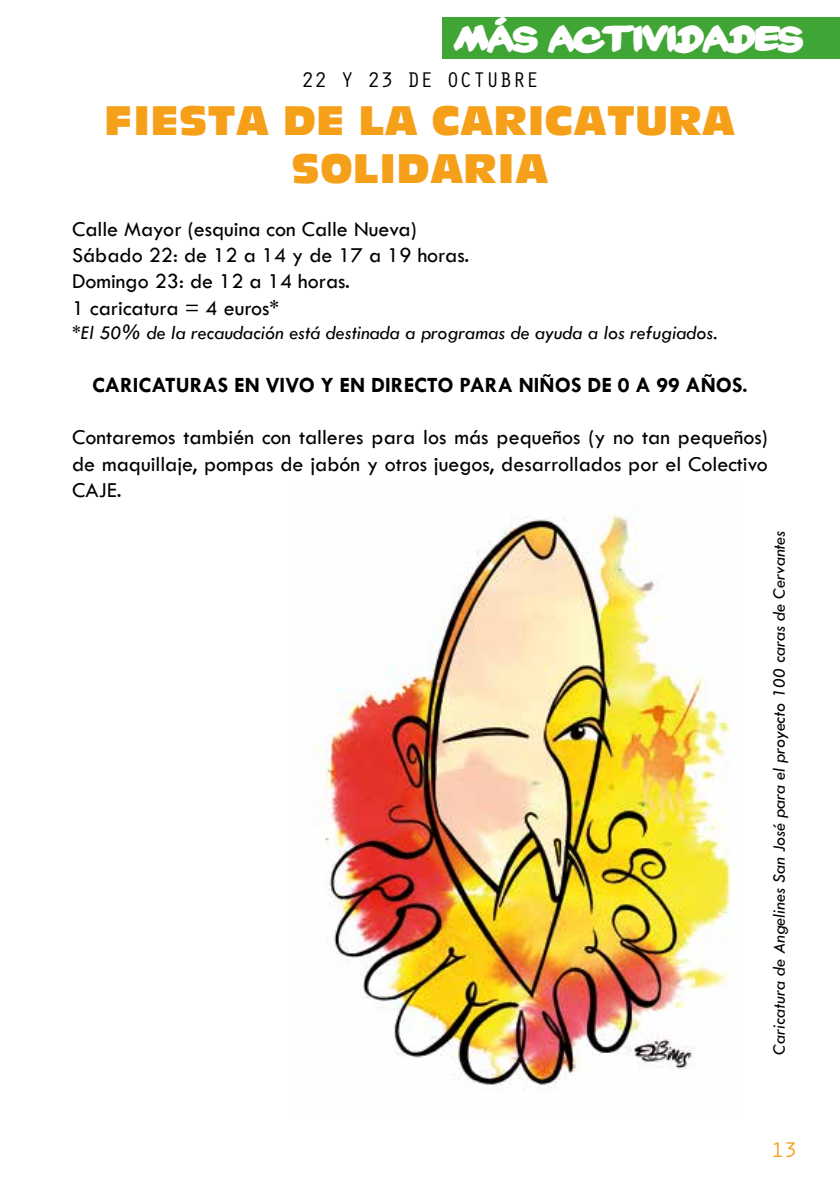
<style>
.page{position:relative;width:840px;height:1191px;background:#fff}
.page>*{position:absolute;margin:0;border:0;box-sizing:border-box;transform-origin:0 0}
.t1{font:40px/48px "Antique Olive Compact";color:#f69f19;text-align:center}
.t2{font:36px "Yard Sale";color:#fff}
.t3{font:22px/26.4px "Tw Cen";color:#000}
.t4{font:700 22px "Tw Cen";color:#000}
.t5{font:22px "Orator Std";color:#000}
.t6{font:22px "Orator Std";color:#f69f19}
.t7{font:italic 20px "Tw Cen";color:#000}
.t8{font:italic 18px "Tw Cen";color:#000}
</style>
<div class="page">
<div style="left:442px;top:17px;width:397px;height:42px;background:#3fa535"></div>
<img style="left:315px;top:514px;width:416px;height:575px">
<h2 class="t2" style="left:454px;top:17px;width:349px">MÁS ACTIVIDADES</h2>
<p class="t5" style="left:301px;top:64px;width:239px">22 Y 23 DE OCTUBRE</p>
<h1 class="t1" style="left:105px;top:96px;width:631px">FIESTA DE LA CARICATURA<br>SOLIDARIA</h1>
<p class="t3" style="left:72px;top:215px;width:398px">Calle Mayor (esquina con Calle Nueva)<br>Sábado 22: de 12 a 14 y de 17 a 19 horas.<br>Domingo 23: de 12 a 14 horas.<br>1 caricatura = 4 euros*</p>
<p class="t7" style="left:72px;top:320px;width:646px">*El 50% de la recaudación está destinada a programas de ayuda a los refugiados.</p>
<p class="t4" style="left:92px;top:371px;width:657px">CARICATURAS EN VIVO Y EN DIRECTO PARA NIÑOS DE 0 A 99 AÑOS.</p>
<p class="t3" style="left:72px;top:424px;width:697px;text-align:justify">Contaremos también con talleres para los más pequeños (y no tan pequeños) de maquillaje, pompas de jabón y otros juegos, desarrollados por el Colectivo CAJE.</p>
<p class="t8" style="left:767px;top:1054px;width:525px;rotate:-90deg">Caricatura de Angelines San José para el proyecto 100 caras de Cervantes</p>
<p class="t6" style="left:770px;top:1134px;width:28px">13</p>
</div>
